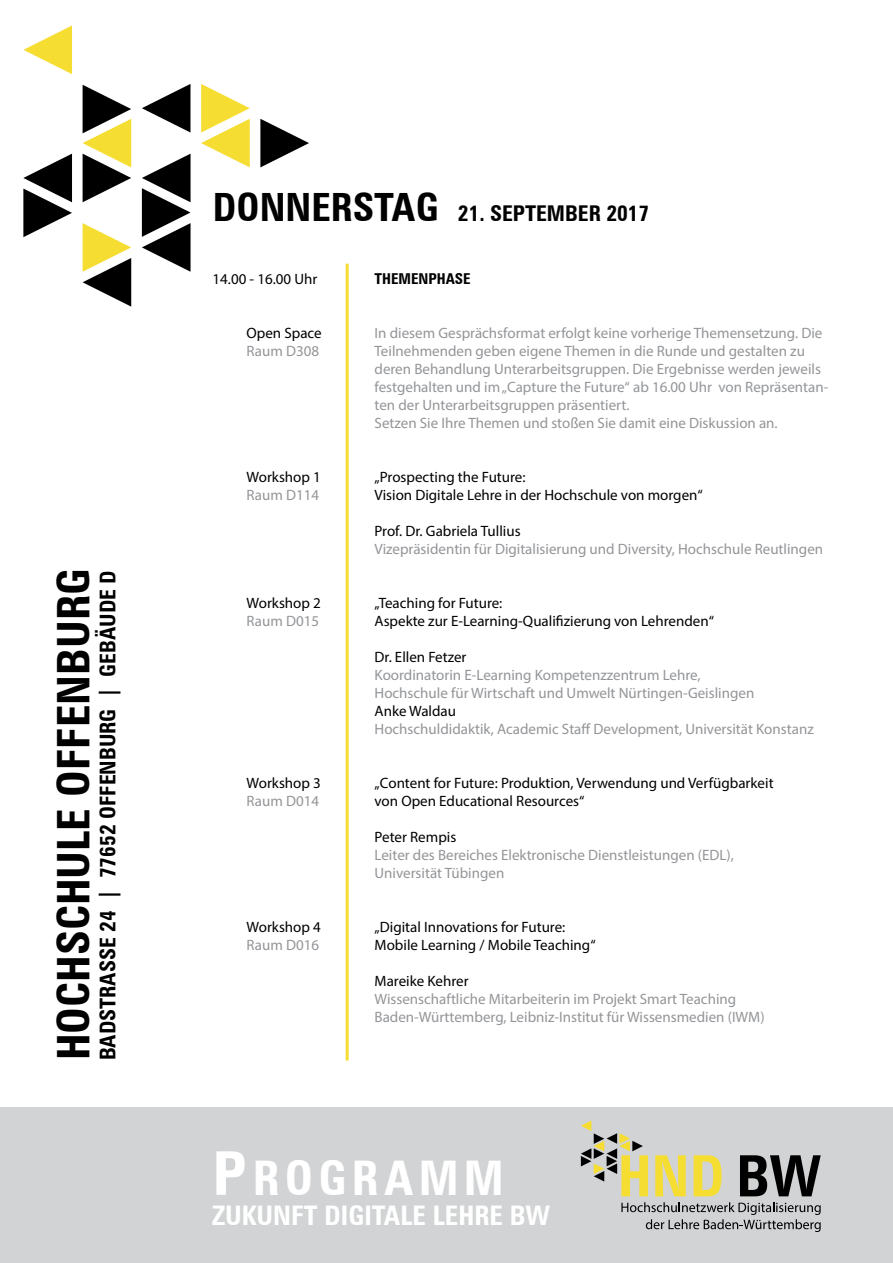
<style>
.page{position:relative;width:893px;height:1263px;background:#fff}
.page>*{position:absolute;margin:0;border:0;box-sizing:border-box;transform-origin:0 0}
.t1{font:700 condensed 47.85px "Zurich BT";letter-spacing:.11em;color:#fff}
.t2{font:700 condensed 45px "Zurich BT";color:#000}
.t3{font:700 condensed 27px "Zurich BT";color:#fff}
.t4{font:700 condensed 21.75px "Zurich BT";color:#000}
.t5{font:15px/18px "Myriad Pro";color:#939598}
.t6{font:15px "Myriad Pro";color:#000}
.t7{font:700 condensed 15px "Zurich BT";color:#000}
.s1{font-size:39px}
.s2{font-size:60.3px}
</style>
<div class="page">
<div style="left:0;top:1108px;width:893px;height:155px;background:#d1d3d4"></div>
<svg style="left:621px;top:1202px;width:200px;height:30px"></svg>
<svg style="left:581px;top:1120px;width:67px;height:76px"></svg>
<svg style="left:655px;top:1155px;width:31px;height:41px"></svg>
<svg style="left:694px;top:1155px;width:27px;height:41px"></svg>
<svg style="left:740px;top:1155px;width:81px;height:41px"></svg>
<svg style="left:142px;top:84px;width:48px;height:49px"></svg>
<svg style="left:260px;top:119px;width:49px;height:48px"></svg>
<svg style="left:201px;top:84px;width:49px;height:83px"></svg>
<svg style="left:23px;top:26px;width:49px;height:48px"></svg>
<svg style="left:23px;top:154px;width:49px;height:83px"></svg>
<svg style="left:83px;top:85px;width:48px;height:117px"></svg>
<svg style="left:142px;top:154px;width:49px;height:118px"></svg>
<svg style="left:83px;top:223px;width:48px;height:84px"></svg>
<hr style="left:346px;top:264px;width:3px;height:796px;background:#f6dd31">
<h2 class="t2" style="left:46px;top:1060px;width:493px;rotate:-90deg">HOCHSCHULE OFFENBURG</h2>
<h3 class="t4" style="left:95px;top:1060px;width:492px;rotate:-90deg">BADSTRASSE 24 | 77652 OFFENBURG | GEBÄUDE D</h3>
<h3 class="t4" style="left:213px;top:200px;width:438px"><span class="s1">DONNERSTAG</span> 21. SEPTEMBER 2017</h3>
<p class="t6" style="left:213px;top:269px;width:106px">14.00 - 16.00 Uhr</p>
<p class="t7" style="left:375px;top:269px;width:98px">THEMENPHASE</p>
<p class="t6" style="left:247px;top:323px;width:77px">Open Space</p>
<p class="t5" style="left:375px;top:323px;width:449px">In diesem Gesprächsformat erfolgt keine vorherige Themensetzung. Die</p>
<p class="t5" style="left:247px;top:341px;width:74px">Raum D308</p>
<p class="t5" style="left:375px;top:341px;width:455px">Teilnehmenden geben eigene Themen in die Runde und gestalten zu deren Behandlung Unterarbeitsgruppen. Die Ergebnisse werden jeweils festgehalten und im „Capture the Future“ ab 16.00 Uhr von Repräsentan&shy;ten der Unterarbeitsgruppen präsentiert.<br>Setzen Sie Ihre Themen und stoßen Sie damit eine Diskussion an.</p>
<p class="t6" style="left:247px;top:467px;width:76px">Workshop 1</p>
<p class="t6" style="left:375px;top:467px;width:152px">„Prospecting the Future:</p>
<p class="t5" style="left:247px;top:485px;width:74px">Raum D114</p>
<p class="t6" style="left:375px;top:485px;width:330px">Vision Digitale Lehre in der Hochschule von morgen“</p>
<p class="t6" style="left:375px;top:521px;width:148px">Prof. Dr. Gabriela Tullius</p>
<p class="t5" style="left:375px;top:539px;width:450px">Vizepräsidentin für Digitalisierung und Diversity, Hochschule Reutlingen</p>
<p class="t6" style="left:247px;top:593px;width:76px">Workshop 2</p>
<p class="t6" style="left:375px;top:593px;width:129px">„Teaching for Future:</p>
<p class="t5" style="left:247px;top:611px;width:74px">Raum D015</p>
<p class="t6" style="left:375px;top:611px;width:341px">Aspekte zur E-Learning-Qualifizierung von Lehrenden“</p>
<p class="t6" style="left:375px;top:647px;width:93px">Dr. Ellen Fetzer</p>
<p class="t5" style="left:375px;top:665px;width:381px">Koordinatorin E-Learning Kompetenzzentrum Lehre,<br>Hochschule für Wirtschaft und Umwelt Nürtingen-Geislingen</p>
<p class="t6" style="left:375px;top:701px;width:83px">Anke Waldau</p>
<p class="t5" style="left:375px;top:719px;width:441px">Hochschuldidaktik, Academic Staff Development, Universität Konstanz</p>
<p class="t6" style="left:247px;top:773px;width:76px">Workshop 3</p>
<p class="t6" style="left:375px;top:773px;width:401px">„Content for Future: Produktion, Verwendung und Verfügbarkeit</p>
<p class="t5" style="left:247px;top:791px;width:74px">Raum D014</p>
<p class="t6" style="left:375px;top:791px;width:211px">von Open Educational Resources“</p>
<p class="t6" style="left:375px;top:827px;width:83px">Peter Rempis</p>
<p class="t5" style="left:375px;top:845px;width:361px">Leiter des Bereiches Elektronische Dienstleistungen (EDL),<br>Universität Tübingen</p>
<p class="t6" style="left:247px;top:917px;width:76px">Workshop 4</p>
<p class="t6" style="left:375px;top:917px;width:192px">„Digital Innovations for Future:</p>
<p class="t5" style="left:247px;top:935px;width:74px">Raum D016</p>
<p class="t6" style="left:375px;top:935px;width:223px">Mobile Learning / Mobile Teaching“</p>
<p class="t6" style="left:375px;top:971px;width:96px">Mareike Kehrer</p>
<p class="t5" style="left:375px;top:989px;width:392px">Wissenschaftliche Mitarbeiterin im Projekt Smart Teaching<br>Baden-Württemberg, Leibniz-Institut für Wissensmedien (IWM)</p>
<h1 class="t1" style="left:213px;top:1149px;width:293px"><span class="s2">P</span>ROGRAMM</h1>
<h3 class="t3" style="left:213px;top:1199px;width:339px">ZUKUNFT DIGITALE LEHRE BW</h3>
</div>
